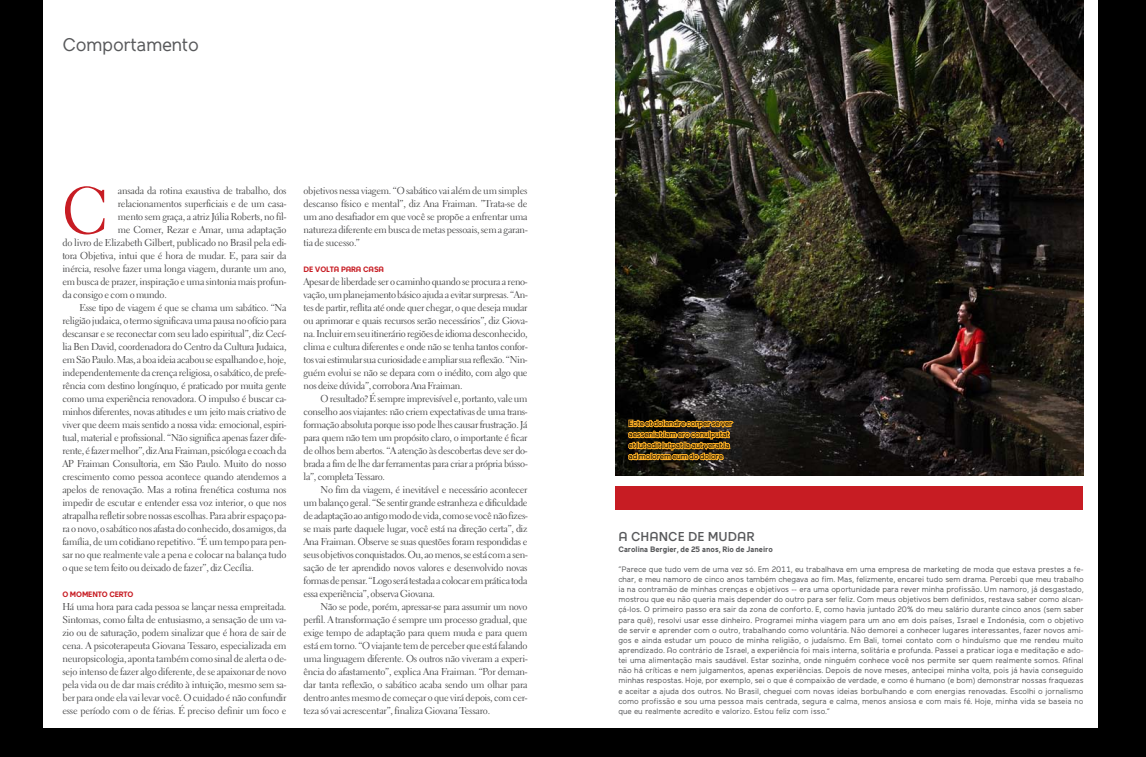
<style>
.page{position:relative;width:1146px;height:757px;background:#fff}
.page>*{position:absolute;margin:0;border:0;box-sizing:border-box;transform-origin:0 0}
.t1{font:65.6px "Electra LT Std";color:#c71c23;scale:.93 1}
.t2{font:20px "Cifra OT";letter-spacing:-.015em;color:#58595b}
.t3{font:700 14px "Cifra OT";color:#58595b}
.t4{font:10px/13px "Electra LT Std";letter-spacing:-.02em;color:#414142;text-align:justify}
.t5{font:8.6px/10.1px "Cifra OT";color:#58595b;text-align:justify}
.t6{font:800 8.6px "Cifra OT";color:#58595b}
.t7{font:8.5px/11px "Cifra OT";color:#000}
.t8{font:800 8.5px "Cifra OT";letter-spacing:-.02em;color:#c71c23}
</style>
<div class="page">
<div style="left:0;top:0;width:1145px;height:757px;background:#000"></div>
<div style="left:43px;top:0;width:1054px;height:728px;background:#fff"></div>
<div style="left:615px;top:486px;width:467px;height:24px;background:#c71c23"></div>
<img style="left:615px;top:0;width:467px;height:476px">
<svg style="left:626px;top:419px;width:109px;height:43px;background:#8e651d"></svg>
<h2 class="t2" style="left:62px;top:35px;width:138px">Comportamento</h2>
<h1 class="t1" style="left:62px;top:171px;width:51px">C</h1>
<p class="t4" style="left:118px;top:184px;width:170px">ansada da rotina exaustiva de trabalho, dos</p>
<p class="t4" style="left:118px;top:197px;width:170px">relacionamentos superficiais e de um casa-</p>
<p class="t4" style="left:118px;top:210px;width:170px">mento sem graça, a atriz Júlia Roberts, no fil-</p>
<p class="t4" style="left:118px;top:223px;width:170px">me Comer, Rezar e Amar, uma adaptação</p>
<p class="t4" style="left:62px;top:236px;width:225px">do livro de Elizabeth Gilbert, publicado no Brasil pela edi-</p>
<p class="t4" style="left:62px;top:249px;width:225px">tora Objetiva, intui que é hora de mudar. E, para sair da</p>
<p class="t4" style="left:62px;top:262px;width:225px">inércia, resolve fazer uma longa viagem, durante um ano,</p>
<p class="t4" style="left:62px;top:275px;width:225px">em busca de prazer, inspiração e uma sintonia mais profun-</p>
<p class="t4" style="left:62px;top:288px;width:106px">da consigo e com o mundo.</p>
<p class="t4" style="left:79px;top:301px;width:208px">Esse tipo de viagem é que se chama um sabático. “Na</p>
<p class="t4" style="left:62px;top:314px;width:225px">religião judaica, o termo significava uma pausa no ofício para</p>
<p class="t4" style="left:62px;top:327px;width:225px">descansar e se reconectar com seu lado espiritual”, diz Cecí-</p>
<p class="t4" style="left:62px;top:340px;width:225px">lia Ben David, coordenadora do Centro da Cultura Judaica,</p>
<p class="t4" style="left:62px;top:353px;width:225px">em São Paulo. Mas, a boa ideia acabou se espalhando e, hoje,</p>
<p class="t4" style="left:62px;top:366px;width:225px">independentemente da crença religiosa, o sabático, de prefe-</p>
<p class="t4" style="left:62px;top:379px;width:225px">rência com destino longínquo, é praticado por muita gente</p>
<p class="t4" style="left:62px;top:392px;width:225px">como uma experiência renovadora. O impulso é buscar ca-</p>
<p class="t4" style="left:62px;top:405px;width:225px">minhos diferentes, novas atitudes e um jeito mais criativo de</p>
<p class="t4" style="left:62px;top:418px;width:225px">viver que deem mais sentido a nossa vida: emocional, espiri-</p>
<p class="t4" style="left:62px;top:431px;width:225px">tual, material e profissional. “Não significa apenas fazer dife-</p>
<p class="t4" style="left:62px;top:444px;width:225px">rente, é fazer melhor”, diz Ana Fraiman, psicóloga e coach da</p>
<p class="t4" style="left:62px;top:457px;width:225px">AP Fraiman Consultoria, em São Paulo. Muito do nosso</p>
<p class="t4" style="left:62px;top:470px;width:225px">crescimento como pessoa acontece quando atendemos a</p>
<p class="t4" style="left:62px;top:483px;width:225px">apelos de renovação. Mas a rotina frenética costuma nos</p>
<p class="t4" style="left:62px;top:496px;width:225px">impedir de escutar e entender essa voz interior, o que nos</p>
<p class="t4" style="left:62px;top:509px;width:225px">atrapalha refletir sobre nossas escolhas. Para abrir espaço pa-</p>
<p class="t4" style="left:62px;top:522px;width:225px">ra o novo, o sabático nos afasta do conhecido, dos amigos, da</p>
<p class="t4" style="left:62px;top:535px;width:225px">família, de um cotidiano repetitivo. “É um tempo para pen-</p>
<p class="t4" style="left:62px;top:548px;width:225px">sar no que realmente vale a pena e colocar na balança tudo</p>
<p class="t4" style="left:62px;top:561px;width:193px">o que se tem feito ou deixado de fazer”, diz Cecília.</p>
<p class="t8" style="left:62px;top:590px;width:71px">O momento certo</p>
<p class="t4" style="left:62px;top:600px;width:225px">Há uma hora para cada pessoa se lançar nessa empreitada.<br>Sintomas, como falta de entusiasmo, a sensação de um va&shy;zio ou de saturação, podem sinalizar que é hora de sair de cena. A psicoterapeuta Giovana Tessaro, especializada em neuropsicologia, aponta também como sinal de alerta o de&shy;sejo intenso de fazer algo diferente, de se apaixonar de novo pela vida ou de dar mais crédito à intuição, mesmo sem sa&shy;ber para onde ela vai levar você. O cuidado é não confundir esse período com o de férias. É preciso definir um foco e</p>
<p class="t4" style="left:303px;top:184px;width:225px">objetivos nessa viagem. “O sabático vai além de um simples descanso físico e mental”, diz Ana Fraiman. ”Trata-se de um ano desafiador em que você se propõe a enfrentar uma natureza diferente em busca de metas pessoais, sem a garan&shy;tia de sucesso.”</p>
<p class="t8" style="left:303px;top:265px;width:82px">De volta para casa</p>
<p class="t4" style="left:303px;top:275px;width:225px">Apesar de liberdade ser o caminho quando se procura a reno&shy;vação, um planejamento básico ajuda a evitar surpresas. “An&shy;tes de partir, reflita até onde quer chegar, o que deseja mudar ou aprimorar e quais recursos serão necessários”, diz Giova&shy;na. Incluir em seu itinerário regiões de idioma desconhecido, clima e cultura diferentes e onde não se tenha tantos confor&shy;tos vai estimular sua curiosidade e ampliar sua reflexão. “Nin&shy;guém evolui se não se depara com o inédito, com algo que nos deixe dúvida”, corrobora Ana Fraiman.</p>
<p class="t4" style="left:303px;top:392px;width:225px;text-indent:17px">O resultado? É sempre imprevisível e, portanto, vale um conselho aos viajantes: não criem expectativas de uma trans&shy;formação absoluta porque isso pode lhes causar frustração. Já para quem não tem um propósito claro, o importante é ficar de olhos bem abertos. “A atenção às descobertas deve ser do&shy;brada a fim de lhe dar ferramentas para criar a própria bússo&shy;la”, completa Tessaro.</p>
<p class="t4" style="left:303px;top:483px;width:225px;text-indent:17px">No fim da viagem, é inevitável e necessário acontecer um balanço geral. “Se sentir grande estranheza e dificuldade de adaptação ao antigo modo de vida, como se você não fizes&shy;se mais parte daquele lugar, você está na direção certa”, diz Ana Fraiman. Observe se suas questões foram respondidas e seus objetivos conquistados. Ou, ao menos, se está com a sen&shy;sação de ter aprendido novos valores e desenvolvido novas formas de pensar. “Logo será testada a colocar em prática toda essa experiência”, observa Giovana.</p>
<p class="t4" style="left:303px;top:600px;width:225px;text-indent:17px">Não se pode, porém, apressar-se para assumir um novo perfil. A transformação é sempre um processo gradual, que exige tempo de adaptação para quem muda e para quem está em torno. “O viajante tem de perceber que está falando uma linguagem diferente. Os outros não viveram a experi&shy;ência do afastamento”, explica Ana Fraiman. “Por deman&shy;dar tanta reflexão, o sabático acaba sendo um olhar para dentro antes mesmo de começar o que virá depois, com cer&shy;teza só vai acrescentar”, finaliza Giovana Tessaro.</p>
<p class="t7" style="left:628px;top:418px;width:105px">Ecte et dolendre corper se ver aesseniat lam ero conulputat et lut adit lutpat la aut verat la ad molorem eum do dolore</p>
<h3 class="t3" style="left:618px;top:530px;width:138px">A CHANCE DE MUDAR</h3>
<p class="t6" style="left:618px;top:544px;width:156px">Carolina Bergier, de 25 anos, Rio de Janeiro</p>
<p class="t5" style="left:618px;top:564px;width:466px">“Parece que tudo vem de uma vez só. Em 2011, eu trabalhava em uma empresa de marketing de moda que estava prestes a fe&shy;char, e meu namoro de cinco anos também chegava ao fim. Mas, felizmente, encarei tudo sem drama. Percebi que meu trabalho ia na contramão de minhas crenças e objetivos -- era uma oportunidade para rever minha profissão. Um namoro, já desgastado, mostrou que eu não queria mais depender do outro para ser feliz. Com meus objetivos bem definidos, restava saber como alcan&shy;çá-los. O primeiro passo era sair da zona de conforto. E, como havia juntado 20% do meu salário durante cinco anos (sem saber para quê), resolvi usar esse dinheiro. Programei minha viagem para um ano em dois países, Israel e Indonésia, com o objetivo de servir e aprender com o outro, trabalhando como voluntária. Não demorei a conhecer lugares interessantes, fazer novos ami&shy;gos e ainda estudar um pouco de minha religião, o judaísmo. Em Bali, tomei contato com o hinduísmo que me rendeu muito aprendizado. Ao contrário de Israel, a experiência foi mais interna, solitária e profunda. Passei a praticar ioga e meditação e ado&shy;tei uma alimentação mais saudável. Estar sozinha, onde ninguém conhece você nos permite ser quem realmente somos. Afinal não há críticas e nem julgamentos, apenas experiências. Depois de nove meses, antecipei minha volta, pois já havia conseguido minhas respostas. Hoje, por exemplo, sei o que é compaixão de verdade, e como é humano (e bom) demonstrar nossas fraquezas e aceitar a ajuda dos outros. No Brasil, cheguei com novas ideias borbulhando e com energias renovadas. Escolhi o jornalismo como profissão e sou uma pessoa mais centrada, segura e calma, menos ansiosa e com mais fé. Hoje, minha vida se baseia no que eu realmente acredito e valorizo. Estou feliz com isso.”</p>
</div>
